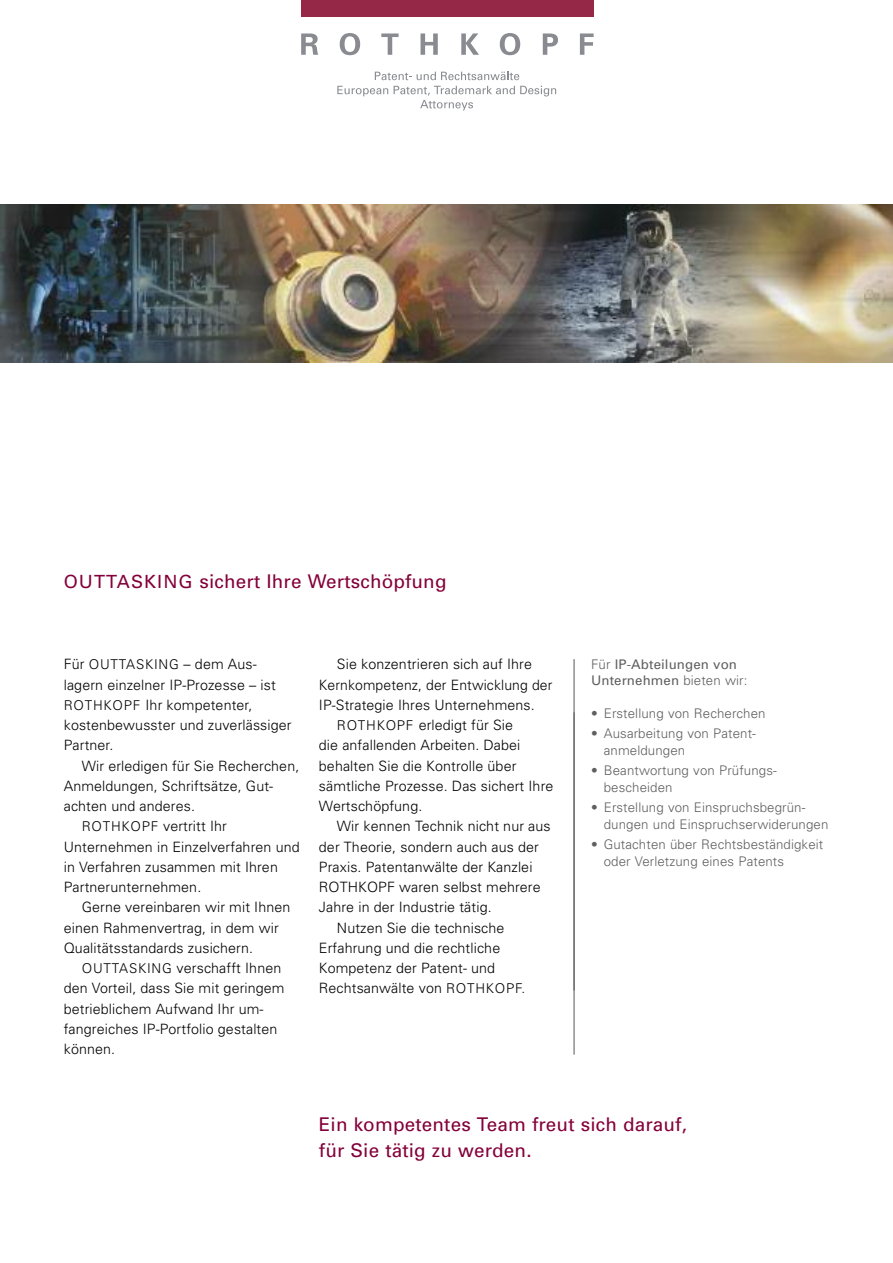
<style>
.page{position:relative;width:893px;height:1263px;background:#fff}
.page>*{position:absolute;margin:0;border:0;box-sizing:border-box;transform-origin:0 0}
.t1{font:18.9px/25.5px "Univers";letter-spacing:.01em;color:#84003a}
.t2{font:300 14.25px/20.2px "Univers";letter-spacing:.01em;color:#000}
.t3{font:300 13.2px/16.2px "Univers";letter-spacing:.01em;color:#5f5f5f}
.t4{font:13.2px/16.2px "Univers";letter-spacing:.01em;color:#5f5f5f}
.s1{font-size:18.15px}
.s2{font-size:13.5px}
.s3{font-weight:300}
</style>
<div class="page">
<hr style="left:573px;top:659px;width:2px;height:395px;background:#5f5f5f">
<div style="left:301px;top:0;width:292px;height:17px;background:#952846"></div>
<svg style="left:301px;top:33px;width:17px;height:22px"></svg>
<svg style="left:340px;top:33px;width:20px;height:22px"></svg>
<svg style="left:381px;top:33px;width:18px;height:22px"></svg>
<svg style="left:421px;top:33px;width:17px;height:22px"></svg>
<svg style="left:461px;top:33px;width:18px;height:22px"></svg>
<svg style="left:500px;top:33px;width:20px;height:22px"></svg>
<svg style="left:543px;top:33px;width:15px;height:22px"></svg>
<svg style="left:580px;top:33px;width:14px;height:22px"></svg>
<svg style="left:375px;top:72px;width:144px;height:8px"></svg>
<svg style="left:337px;top:86px;width:51px;height:10px"></svg>
<svg style="left:394px;top:86px;width:162px;height:24px"></svg>
<img style="left:0;top:204px;width:893px;height:158px">
<h1 class="t1" style="left:64px;top:570px;width:384px"><span class="s1">OUTTASKING</span> sichert Ihre Wertschöpfung</h1>
<p class="t2" style="left:64px;top:655px;width:229px">Für <span class="s2">OUTTASKING</span> – dem Aus&shy;lagern einzelner IP-Prozesse – ist<br><span class="s2">ROTHKOPF</span> Ihr kompetenter, kostenbewusster und zuverlässiger<br>Partner.</p>
<p class="t2" style="left:82px;top:757px;width:219px">Wir erledigen für Sie Recherchen,</p>
<p class="t2" style="left:64px;top:777px;width:211px">Anmeldungen, Schriftsätze, Gut-</p>
<p class="t2" style="left:64px;top:797px;width:133px">achten und anderes.</p>
<p class="t2" style="left:82px;top:817px;width:147px"><span class="s2">ROTHKOPF</span> vertritt Ihr</p>
<p class="t2" style="left:64px;top:838px;width:237px">Unternehmen in Einzelverfahren und</p>
<p class="t2" style="left:64px;top:858px;width:216px">in Verfahren zusammen mit Ihren</p>
<p class="t2" style="left:64px;top:878px;width:139px">Partnerunternehmen.</p>
<p class="t2" style="left:82px;top:898px;width:210px">Gerne vereinbaren wir mit Ihnen</p>
<p class="t2" style="left:64px;top:919px;width:216px">einen Rahmenvertrag, in dem wir</p>
<p class="t2" style="left:64px;top:939px;width:191px">Qualitätsstandards zusichern.</p>
<p class="t2" style="left:82px;top:959px;width:201px"><span class="s2">OUTTASKING</span> verschafft Ihnen</p>
<p class="t2" style="left:64px;top:979px;width:222px">den Vorteil, dass Sie mit geringem</p>
<p class="t2" style="left:64px;top:1000px;width:201px">betrieblichem Aufwand Ihr um-</p>
<p class="t2" style="left:64px;top:1020px;width:215px">fangreiches IP-Portfolio gestalten</p>
<p class="t2" style="left:64px;top:1040px;width:53px">können.</p>
<p class="t2" style="left:337px;top:655px;width:197px">Sie konzentrieren sich auf Ihre</p>
<p class="t2" style="left:319px;top:676px;width:235px">Kernkompetenz, der Entwicklung der</p>
<p class="t2" style="left:319px;top:696px;width:217px">IP-Strategie Ihres Unternehmens.</p>
<p class="t2" style="left:337px;top:716px;width:178px"><span class="s2">ROTHKOPF</span> erledigt für Sie</p>
<p class="t2" style="left:319px;top:736px;width:203px">die anfallenden Arbeiten. Dabei</p>
<p class="t2" style="left:319px;top:757px;width:199px">behalten Sie die Kontrolle über</p>
<p class="t2" style="left:319px;top:777px;width:236px">sämtliche Prozesse. Das sichert Ihre</p>
<p class="t2" style="left:319px;top:797px;width:105px">Wertschöpfung.</p>
<p class="t2" style="left:337px;top:817px;width:215px">Wir kennen Technik nicht nur aus</p>
<p class="t2" style="left:319px;top:838px;width:221px">der Theorie, sondern auch aus der</p>
<p class="t2" style="left:319px;top:858px;width:215px">Praxis. Patentanwälte der Kanzlei</p>
<p class="t2" style="left:319px;top:878px;width:223px">ROTHKOPF waren selbst mehrere</p>
<p class="t2" style="left:319px;top:898px;width:174px">Jahre in der Industrie tätig.</p>
<p class="t2" style="left:337px;top:919px;width:169px">Nutzen Sie die technische</p>
<p class="t2" style="left:319px;top:939px;width:183px">Erfahrung und die rechtliche</p>
<p class="t2" style="left:319px;top:959px;width:178px">Kompetenz der Patent- und</p>
<p class="t2" style="left:319px;top:979px;width:208px">Rechtsanwälte von <span class="s2">ROTHKOPF.</span></p>
<p class="t4" style="left:591px;top:657px;width:158px"><span class="s3">Für</span> IP-Abteilungen von<br>Unternehmen <span class="s3">bieten wir:</span></p>
<p class="t3" style="left:591px;top:706px;width:176px">• Erstellung von Recherchen</p>
<p class="t3" style="left:604px;top:727px;width:154px;text-indent:-13px">• Ausarbeitung von Patent&shy;anmeldungen</p>
<p class="t3" style="left:604px;top:764px;width:174px;text-indent:-13px">• Beantwortung von Prüfungs&shy;bescheiden</p>
<p class="t3" style="left:604px;top:801px;width:226px;text-indent:-13px">• Erstellung von Einspruchsbegrün&shy;dungen und Einspruchserwiderungen</p>
<p class="t3" style="left:604px;top:838px;width:221px;text-indent:-13px">• Gutachten über Rechtsbeständigkeit oder Verletzung eines Patents</p>
<h1 class="t1" style="left:319px;top:1113px;width:370px">Ein kompetentes Team freut sich darauf, für Sie tätig zu werden.</h1>
</div>
